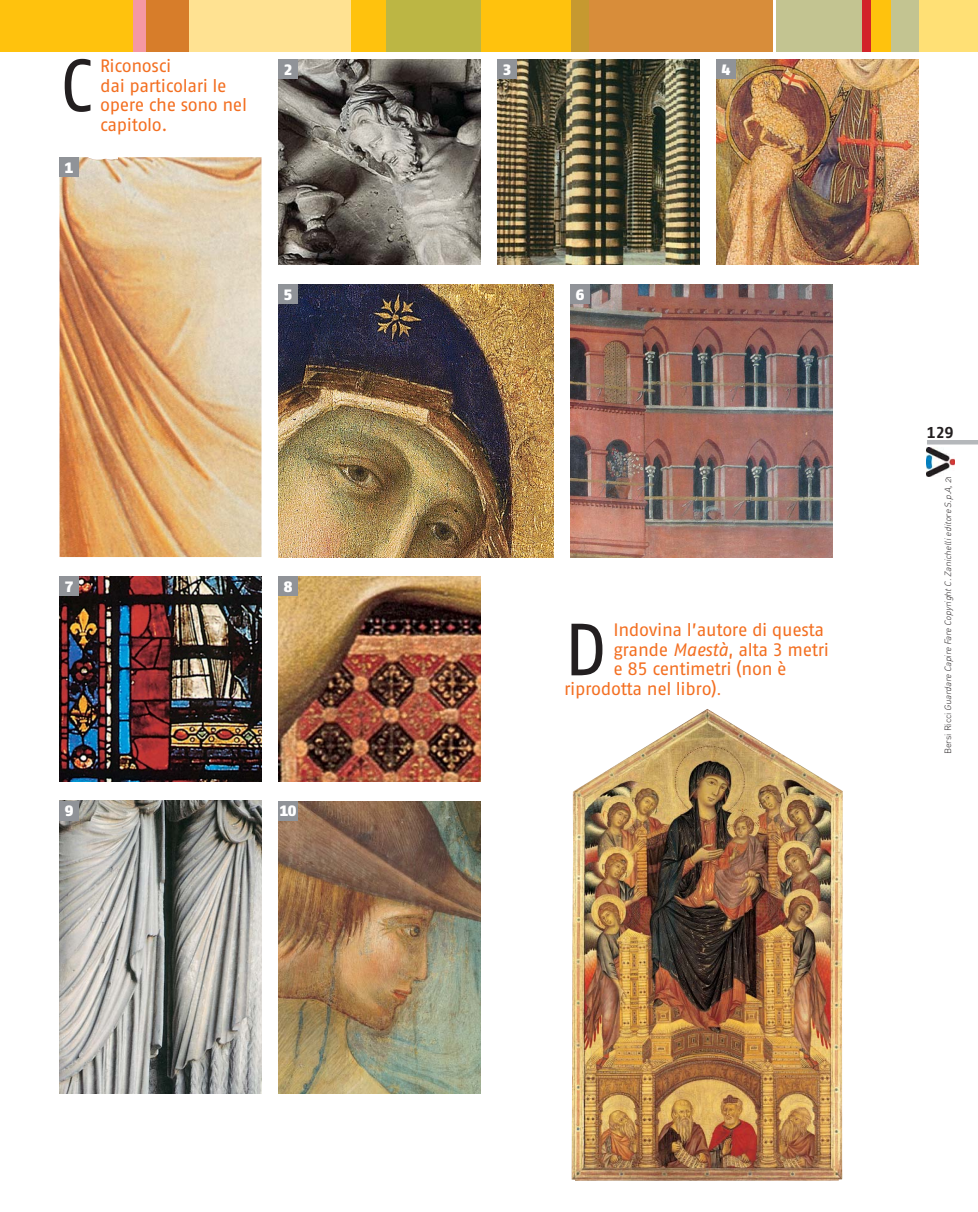
<style>
.page{position:relative;width:978px;height:1212px;background:#fff}
.page>*{position:absolute;margin:0;border:0;box-sizing:border-box;transform-origin:0 0}
.t1{font:73.65px "Fago No Regular Tf Roman";color:#231f20}
.t2{font:18px/19.5px "Fago No Regular Tf Roman";letter-spacing:-.02em;color:#f36f21}
.t3{font:15.75px "Fago No Bold Tf Roman";color:#231f20}
.t4{font:15px "Fago No Black Tf Roman";color:#fff}
.t5{font:italic 9px "DIN Light Alternate";color:#231f20}
.s1{font-family:"Fago No Regular Tf";font-style:italic}
.s2{font-size:15px}
.s3{font-style:normal}
</style>
<div class="page">
<hr style="left:927px;top:440px;width:51px;height:4px;background:#b5b8bb">
<img style="left:279px;top:60px;width:201px;height:204px">
<img style="left:279px;top:802px;width:201px;height:291px">
<img style="left:570px;top:284px;width:262px;height:273px">
<img style="left:716px;top:60px;width:202px;height:204px">
<img style="left:60px;top:157px;width:201px;height:400px">
<div style="left:60px;top:157px;width:19px;height:20px;background:#909398"></div>
<img style="left:279px;top:284px;width:274px;height:273px">
<div style="left:279px;top:284px;width:19px;height:19px;background:#909398"></div>
<div style="left:279px;top:60px;width:19px;height:19px;background:#909398"></div>
<img style="left:497px;top:60px;width:202px;height:204px">
<div style="left:497px;top:60px;width:20px;height:19px;background:#909398"></div>
<img style="left:279px;top:576px;width:201px;height:205px">
<div style="left:279px;top:576px;width:19px;height:20px;background:#909398"></div>
<div style="left:279px;top:801px;width:19px;height:19px;background:#909398"></div>
<img style="left:60px;top:801px;width:201px;height:292px">
<div style="left:60px;top:801px;width:19px;height:19px;background:#909398"></div>
<img style="left:60px;top:576px;width:201px;height:205px">
<div style="left:60px;top:576px;width:19px;height:20px;background:#909398"></div>
<div style="left:716px;top:60px;width:20px;height:19px;background:#909398"></div>
<div style="left:570px;top:284px;width:20px;height:19px;background:#909398"></div>
<img style="left:571px;top:709px;width:272px;height:472px">
<div style="left:553px;top:0;width:45px;height:51px;background:#c69930"></div>
<div style="left:914px;top:0;width:64px;height:51px;background:#ffe075"></div>
<div style="left:393px;top:0;width:177px;height:51px;background:#ffc20d"></div>
<div style="left:171px;top:0;width:191px;height:51px;background:#ffe292"></div>
<div style="left:145px;top:0;width:44px;height:51px;background:#d77d2a"></div>
<div style="left:119px;top:0;width:26px;height:51px;background:#f598a3"></div>
<div style="left:0;top:0;width:133px;height:51px;background:#ffc20d"></div>
<div style="left:351px;top:0;width:58px;height:51px;background:#ffc20d"></div>
<div style="left:386px;top:0;width:94px;height:51px;background:#bcb644"></div>
<div style="left:776px;top:0;width:142px;height:51px;background:#c3c491"></div>
<div style="left:589px;top:0;width:183px;height:51px;background:#d88d3a"></div>
<div style="left:871px;top:0;width:20px;height:51px;background:#ffc20d"></div>
<div style="left:863px;top:0;width:8px;height:51px;background:#d2232a"></div>
<img style="left:927px;top:448px;width:28px;height:28px">
<h1 class="t1" style="left:60px;top:44px;width:35px">C</h1>
<p class="t2" style="left:100px;top:56px;width:149px">Riconosci<br>dai particolari le opere che sono nel capitolo.</p>
<p class="t4" style="left:65px;top:158px;width:10px">1</p>
<p class="t4" style="left:284px;top:61px;width:10px">2</p>
<p class="t4" style="left:503px;top:61px;width:10px">3</p>
<p class="t4" style="left:284px;top:285px;width:10px">5</p>
<p class="t4" style="left:576px;top:285px;width:10px">6</p>
<p class="t4" style="left:722px;top:61px;width:10px">4</p>
<p class="t4" style="left:65px;top:578px;width:10px">7</p>
<p class="t4" style="left:284px;top:578px;width:10px">8</p>
<p class="t4" style="left:65px;top:802px;width:10px">9</p>
<p class="t4" style="left:280px;top:802px;width:18px">10</p>
<h1 class="t1" style="left:564px;top:608px;width:45px">D</h1>
<p class="t2" style="left:613px;top:620px;width:212px">Indovina l’autore di questa</p>
<p class="t2" style="left:613px;top:640px;width:217px">grande <span class="s1">Maestà</span>, alta 3 metri</p>
<p class="t2" style="left:613px;top:659px;width:175px">e 85 centimetri (non è</p>
<p class="t2" style="left:564px;top:679px;width:159px">riprodotta nel libro)<span class="s2">.</span></p>
<p class="t3" style="left:927px;top:423px;width:28px">129</p>
<p class="t5" style="left:942px;top:754px;width:291px;rotate:-90deg"><span class="s3">B e rs i R i c c i</span> Guardare Cap ire Fare Copyrig htC.Zanichellieditore S.p .A,2010</p>
</div>
